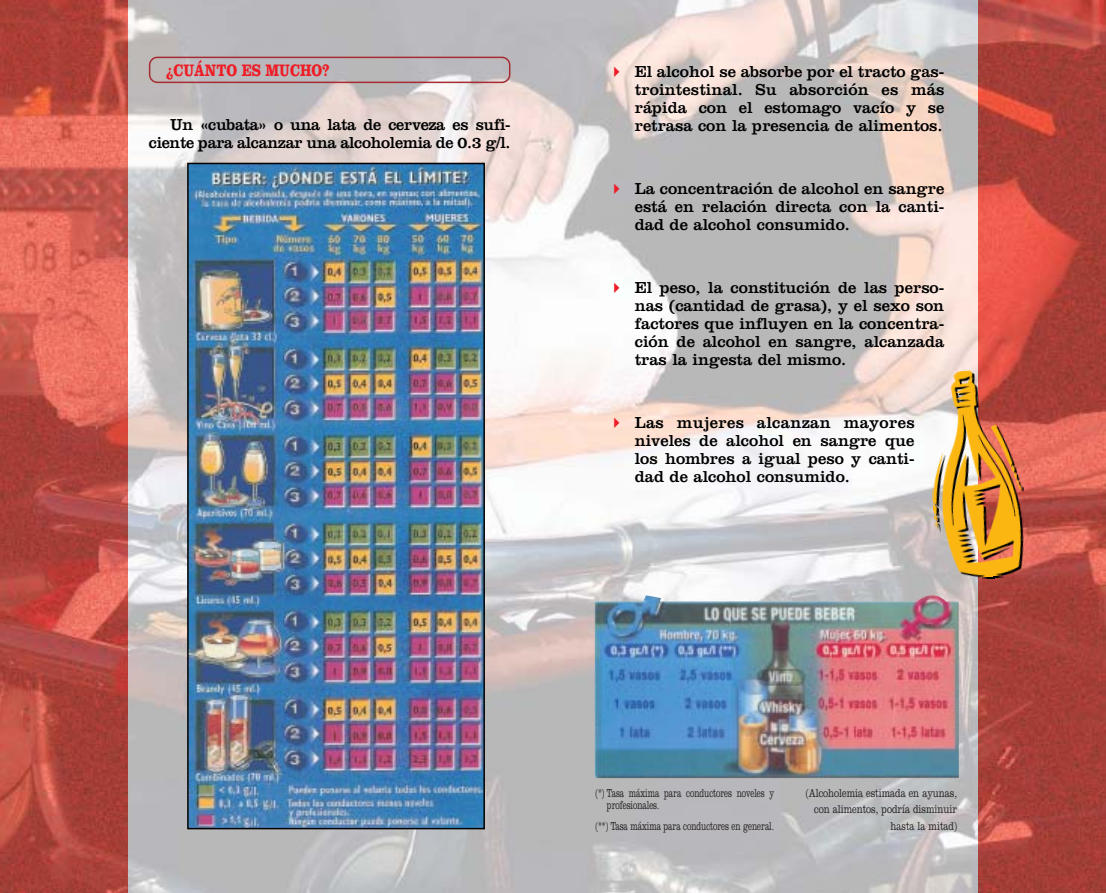
<style>
.page{position:relative;width:1106px;height:893px;background:#fff}
.page>*{position:absolute;margin:0;border:0;box-sizing:border-box;transform-origin:0 0}
.t1{font:700 17.25px "Clarendon";color:#ee1c24;scale:.8 1}
.t2{font:16.5px/18px "Clarendon";color:#000;text-align:justify}
.t3{font:16.5px/18px "Clarendon";letter-spacing:-.02em;color:#000;text-align:right}
.t4{font:300 12px/12.8px "Clarendon";letter-spacing:-.005em;color:#231f1f;scale:.65 1}
.t5{font:300 12px/16.5px "Clarendon";letter-spacing:-.005em;color:#231f1f;text-align:right;scale:.75 1}
</style>
<div class="page">
<img style="left:128px;top:0;width:850px;height:892px">
<img style="left:0;top:0;width:128px;height:892px">
<img style="left:978px;top:0;width:128px;height:892px">
<div style="left:149px;top:57px;width:361px;height:26px;border:2px solid #a72c31;border-radius:8px"></div>
<img style="left:190px;top:166px;width:292px;height:660px">
<div style="left:187px;top:163px;width:298px;height:666px;border:2px solid #000"></div>
<img style="left:925px;top:369px;width:105px;height:213px">
<img style="left:922px;top:367px;width:105px;height:213px">
<img style="left:595px;top:595px;width:363px;height:183px">
<svg style="left:614px;top:67px;width:5px;height:10px"></svg>
<svg style="left:614px;top:184px;width:5px;height:10px"></svg>
<svg style="left:614px;top:283px;width:5px;height:10px"></svg>
<svg style="left:614px;top:418px;width:5px;height:10px"></svg>
<p class="t1" style="left:166px;top:64px;width:207px">¿CUÁNTO ES MUCHO?</p>
<p class="t3" style="left:149px;top:117px;width:363px">Un «cubata» o una lata de cerveza es sufi&shy;ciente para alcanzar una alcoholemia de 0.3 g/l.</p>
<p class="t2" style="left:634px;top:64px;width:311px">El alcohol se absorbe por el tracto gas&shy;trointestinal. Su absorción es más rápida con el estomago vacío y se retrasa con la presencia de alimentos.</p>
<p class="t2" style="left:634px;top:181px;width:311px">La concentración de alcohol en sangre está en relación directa con la canti&shy;dad de alcohol consumido.</p>
<p class="t2" style="left:634px;top:280px;width:311px">El peso, la constitución de las perso&shy;nas (cantidad de grasa), y el sexo son factores que influyen en la concentra&shy;ción de alcohol en sangre, alcanzada tras la ingesta del mismo.</p>
<p class="t2" style="left:634px;top:415px;width:281px">Las mujeres alcanzan mayores niveles de alcohol en sangre que los hombres a igual peso y canti&shy;dad de alcohol consumido.</p>
<p class="t4" style="left:607px;top:787px;width:259px;text-indent:-11px">(*) Tasa máxima para conductores noveles y profesionales.</p>
<p class="t4" style="left:595px;top:820px;width:276px">(**) Tasa máxima para conductores en general.</p>
<p class="t5" style="left:805px;top:785px;width:203px">(Alcoholemia estimada en ayunas, con alimentos, podría disminuir hasta la mitad)</p>
</div>
